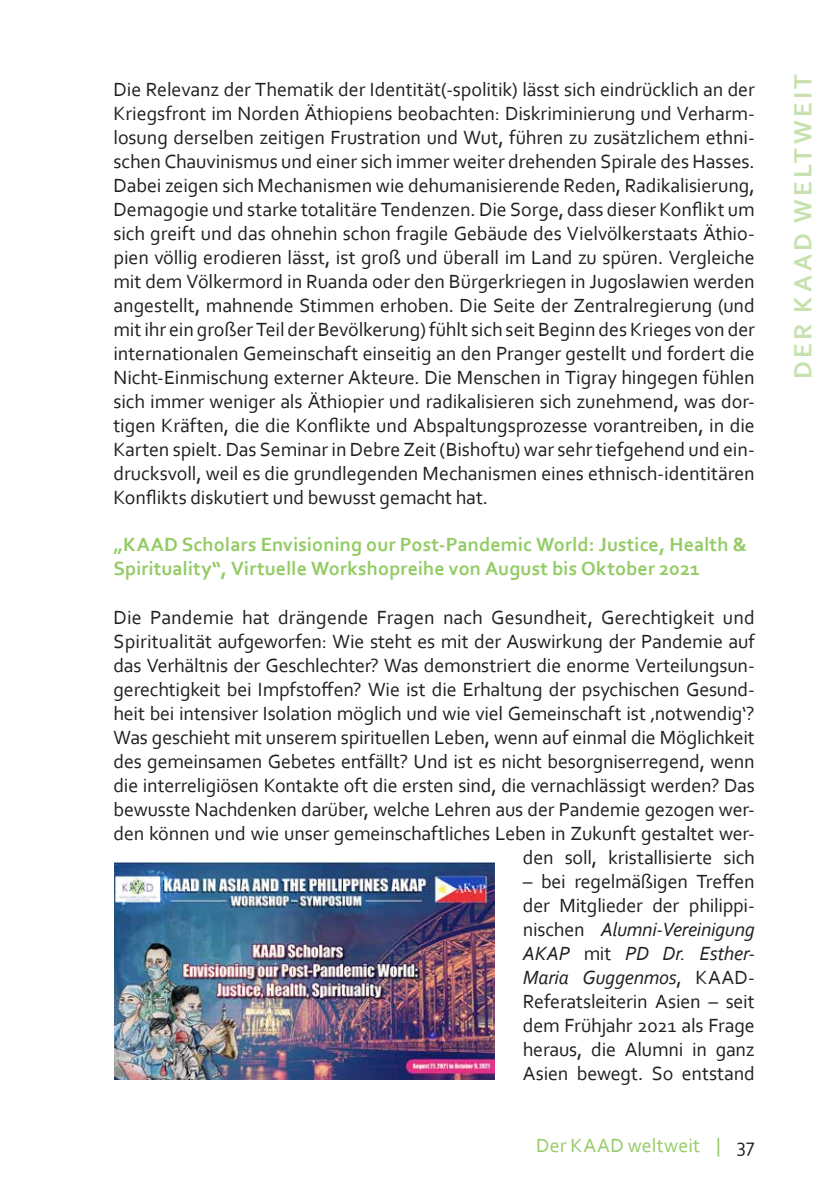
<style>
.page{position:relative;width:840px;height:1191px;background:#fff}
.page>*{position:absolute;margin:0;border:0;box-sizing:border-box;transform-origin:0 0}
.t1{font:700 26px "Corbel";letter-spacing:.12em;color:#c7e1ae}
.t2{font:20px/24px "Corbel";letter-spacing:-.01em;color:#231f20;text-align:justify}
.t3{font:700 20px/24px "Corbel";letter-spacing:.01em;color:#93cb64}
.t4{font:20px "Corbel";letter-spacing:.01em;color:#93cb64}
.s1{font-style:italic}
.s2{color:#231f20}
</style>
<div class="page">
<img style="left:114px;top:863px;width:380px;height:216px">
<p class="t2" style="left:113px;top:77px;width:642px">Die Relevanz der Thematik der Identität(-spolitik) lässt sich eindrücklich an der Kriegsfront im Norden Äthiopiens beobachten: Diskriminierung und Verharm&shy;losung derselben zeitigen Frustration und Wut, führen zu zusätzlichem ethni&shy;schen Chauvinismus und einer sich immer weiter drehenden Spirale des Hasses.<br>Dabei zeigen sich Mechanismen wie dehumanisierende Reden, Radikalisierung, Demagogie und starke totalitäre Tendenzen. Die Sorge, dass dieser Konflikt um sich greift und das ohnehin schon fragile Gebäude des Vielvölkerstaats Äthio&shy;pien völlig erodieren lässt, ist groß und überall im Land zu spüren. Vergleiche mit dem Völkermord in Ruanda oder den Bürgerkriegen in Jugoslawien werden angestellt, mahnende Stimmen erhoben. Die Seite der Zentralregierung (und mit ihr ein großer Teil der Bevölkerung) fühlt sich seit Beginn des Krieges von der internationalen Gemeinschaft einseitig an den Pranger gestellt und fordert die Nicht-Einmischung externer Akteure. Die Menschen in Tigray hingegen fühlen sich immer weniger als Äthiopier und radikalisieren sich zunehmend, was dor&shy;tigen Kräften, die die Konflikte und Abspaltungsprozesse vorantreiben, in die Karten spielt. Das Seminar in Debre Zeit (Bishoftu) war sehr tiefgehend und ein&shy;drucksvoll, weil es die grundlegenden Mechanismen eines ethnisch-identitären Konflikts diskutiert und bewusst gemacht hat.</p>
<p class="t3" style="left:113px;top:532px;width:634px">„KAAD Scholars Envisioning our Post-Pandemic World: Justice, Health &amp;<br>Spirituality“, Virtuelle Workshopreihe von August bis Oktober 2021</p>
<p class="t2" style="left:113px;top:605px;width:642px;text-align:right">Die Pandemie hat drängende Fragen nach Gesundheit, Gerechtigkeit und Spiritualität aufgeworfen: Wie steht es mit der Auswirkung der Pandemie auf das Verhältnis der Geschlechter? Was demonstriert die enorme Verteilungsun&shy;gerechtigkeit bei Impfstoffen? Wie ist die Erhaltung der psychischen Gesund&shy;heit bei intensiver Isolation möglich und wie viel Gemeinschaft ist ‚notwendig‘?<br>Was geschieht mit unserem spirituellen Leben, wenn auf einmal die Möglichkeit des gemeinsamen Gebetes entfällt? Und ist es nicht besorgniserregend, wenn die interreligiösen Kontakte oft die ersten sind, die vernachlässigt werden? Das bewusste Nachdenken darüber, welche Lehren aus der Pandemie gezogen wer&shy;den können und wie unser gemeinschaftliches Leben in Zukunft gestaltet wer&shy;den soll, kristallisierte sich</p>
<p class="t2" style="left:522px;top:869px;width:233px">– bei regelmäßigen Treffen der Mitglieder der philippi&shy;nischen <span class="s1">Alumni-Vereinigung AKAP</span> mit <span class="s1">PD Dr. Esther-Maria Guggenmos</span>, KAAD-Referatsleiterin Asien – seit dem Frühjahr 2021 als Frage heraus, die Alumni in ganz Asien bewegt. So entstand</p>
<p class="t4" style="left:536px;top:1133px;width:220px">Der KAAD weltweit | <span class="s2">37</span></p>
<h1 class="t1" style="left:786px;top:378px;width:306px;rotate:-90deg">DER KAAD WELTWEIT</h1>
</div>
